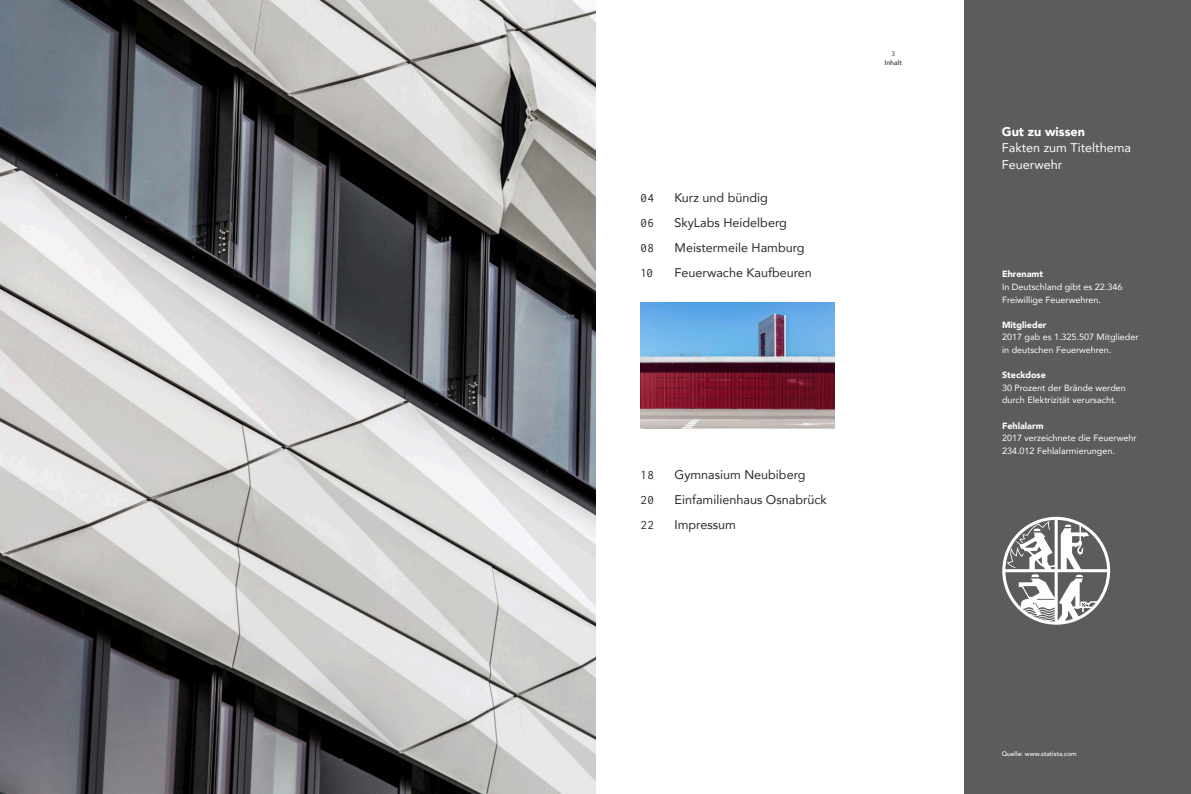
<style>
.page{position:relative;width:1191px;height:794px;background:#fff}
.page>*{position:absolute;margin:0;border:0;box-sizing:border-box;transform-origin:0 0}
.t1{font:13px "Inconsolata";letter-spacing:.03em;color:#2b2b2a}
.t2{font:12.6px "Avenir";color:#2b2b2a}
.t3{font:12.6px/16.5px "Avenir";color:#fff}
.t4{font:900 12.6px "Avenir";color:#fff}
.t5{font:9px/12.6px "Avenir";color:#fff}
.t6{font:900 9px "Avenir";color:#fff}
.t7{font:7.5px "Inconsolata";color:#2b2b2a}
.t8{font:500 7px "Avenir";color:#2b2b2a}
.t9{font:500 6.5px "Avenir";color:#fff}
</style>
<div class="page">
<img style="left:0;top:0;width:595px;height:794px">
<div style="left:964px;top:0;width:227px;height:794px;background:#5c5c5b"></div>
<img style="left:640px;top:302px;width:194px;height:126px">
<svg style="left:1002px;top:517px;width:108px;height:107px"></svg>
<h1 class="t1" style="left:640px;top:190px;width:15px">04</h1>
<h2 class="t2" style="left:674px;top:189px;width:95px">Kurz und bündig</h2>
<h1 class="t1" style="left:640px;top:216px;width:15px">06</h1>
<h2 class="t2" style="left:674px;top:214px;width:114px">SkyLabs Heidelberg</h2>
<h1 class="t1" style="left:640px;top:241px;width:15px">08</h1>
<h2 class="t2" style="left:674px;top:239px;width:132px">Meistermeile Hamburg</h2>
<h1 class="t1" style="left:640px;top:266px;width:14px">10</h1>
<h2 class="t2" style="left:674px;top:265px;width:139px">Feuerwache Kaufbeuren</h2>
<p class="t7" style="left:891px;top:50px;width:5px">3</p>
<p class="t8" style="left:884px;top:58px;width:19px">Inhalt</p>
<h1 class="t1" style="left:640px;top:468px;width:15px">18</h1>
<h2 class="t2" style="left:674px;top:466px;width:132px">Gymnasium Neubiberg</h2>
<h1 class="t1" style="left:640px;top:493px;width:15px">20</h1>
<h2 class="t2" style="left:674px;top:491px;width:154px">Einfamilienhaus Osnabrück</h2>
<h1 class="t1" style="left:640px;top:518px;width:15px">22</h1>
<h2 class="t2" style="left:674px;top:517px;width:63px">Impressum</h2>
<h2 class="t4" style="left:1002px;top:123px;width:85px">Gut zu wissen</h2>
<h2 class="t3" style="left:1002px;top:140px;width:131px">Fakten zum Titelthema<br>Feuerwehr</h2>
<p class="t6" style="left:1002px;top:268px;width:43px">Ehrenamt</p>
<p class="t5" style="left:1002px;top:280px;width:122px">In Deutschland gibt es 22.346<br>Freiwillige Feuerwehren.</p>
<p class="t6" style="left:1002px;top:319px;width:46px">Mitglieder</p>
<p class="t5" style="left:1002px;top:331px;width:138px">2017 gab es 1.325.507 Mitglieder in deutschen Feuerwehren.</p>
<p class="t6" style="left:1002px;top:369px;width:45px">Steckdose</p>
<p class="t5" style="left:1002px;top:381px;width:125px">30 Prozent der Brände werden durch Elektrizität verursacht.</p>
<p class="t6" style="left:1002px;top:419px;width:43px">Fehlalarm</p>
<p class="t5" style="left:1002px;top:432px;width:136px">2017 verzeichnete die Feuerwehr<br>234.012 Fehlalarmierungen.</p>
<p class="t9" style="left:1002px;top:750px;width:76px">Quelle: www.statista.com</p>
</div>
